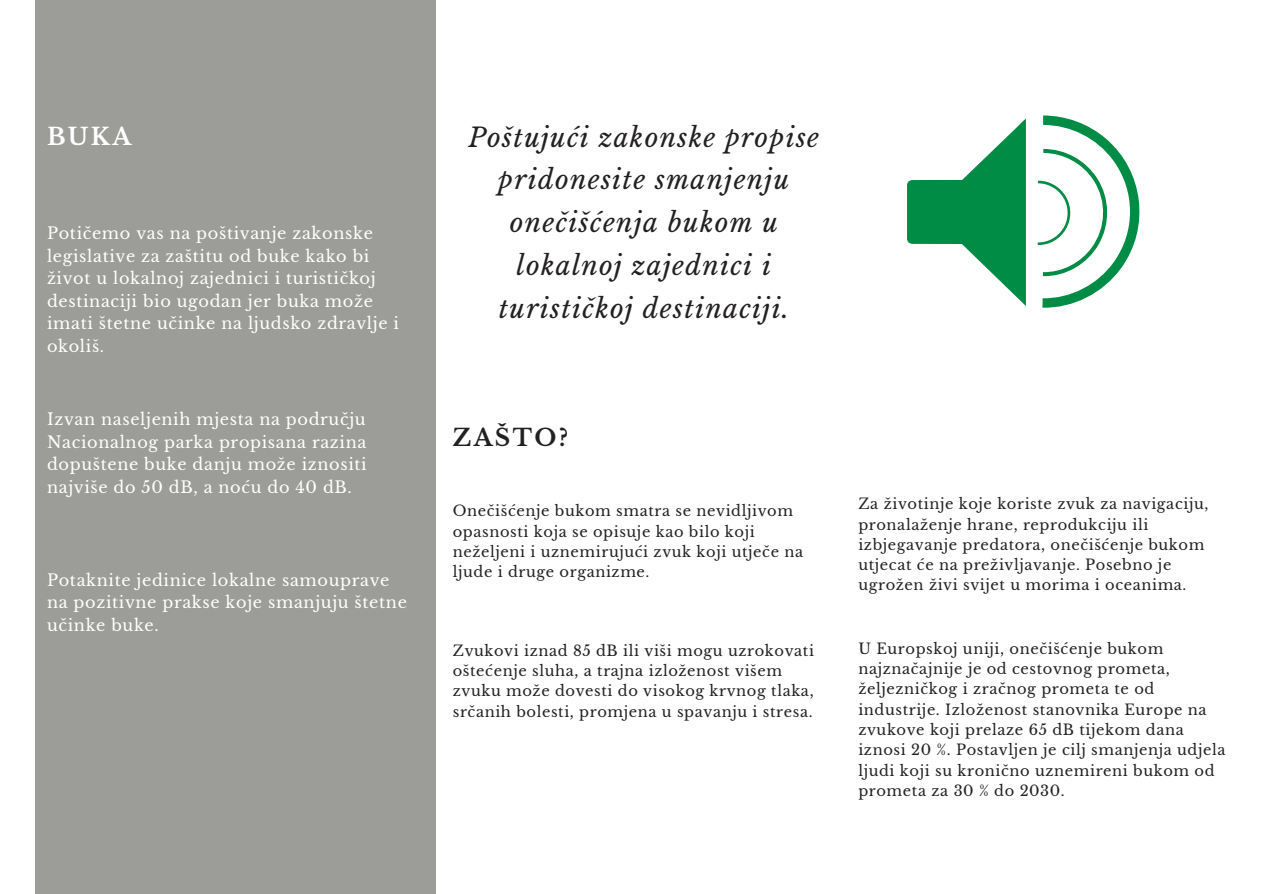
<style>
.page{position:relative;width:1263px;height:894px;background:#fff}
.page>*{position:absolute;margin:0;border:0;box-sizing:border-box;transform-origin:0 0}
.t1{font:italic 26.25px/42.8px "Libre Baskerville";letter-spacing:.05em;color:#232020;text-align:center}
.t2{font:700 23.4px "Libre Baskerville";letter-spacing:.1em;color:#232020}
.t3{font:700 23.4px "Libre Baskerville";color:#fff}
.t4{font:16.05px/22.5px "Libre Baskerville";letter-spacing:.04em;color:#fff}
.t5{font:14.7px/20.2px "Libre Baskerville";letter-spacing:.04em;color:#232020}
</style>
<div class="page">
<div style="left:36px;top:0;width:400px;height:893px;background:#9c9c98"></div>
<svg style="left:907px;top:119px;width:119px;height:187px"></svg>
<svg style="left:1038px;top:115px;width:102px;height:193px"></svg>
<p class="t3" style="left:47px;top:122px;width:86px">BUKA</p>
<p class="t4" style="left:47px;top:222px;width:353px">Potičemo vas na poštivanje zakonske legislative za zaštitu od buke kako bi život u lokalnoj zajednici i turističkoj destinaciji bio ugodan jer buka može imati štetne učinke na ljudsko zdravlje i okoliš.</p>
<p class="t4" style="left:47px;top:408px;width:321px;text-align:justify">Izvan naseljenih mjesta na području Nacionalnog parka propisana razina dopuštene buke danju može iznositi najviše do 50 dB, a noću do 40 dB.</p>
<h2 class="t4" style="left:47px;top:568px;width:361px">Potaknite jedinice lokalne samouprave na pozitivne prakse koje smanjuju štetne učinke buke.</h2>
<h2 class="t1" style="left:468px;top:116px;width:352px">Poštujući zakonske propise pridonesite smanjenju onečišćenja bukom u lokalnoj zajednici i turističkoj destinaciji.</h2>
<p class="t2" style="left:453px;top:423px;width:117px">ZAŠTO?</p>
<p class="t5" style="left:453px;top:501px;width:352px">Onečišćenje bukom smatra se nevidljivom opasnosti koja se opisuje kao bilo koji neželjeni i uznemirujući zvuk koji utječe na ljude i druge organizme.</p>
<h1 class="t5" style="left:453px;top:640px;width:363px">Zvukovi iznad 85 dB ili viši mogu uzrokovati oštećenje sluha, a trajna izloženost višem zvuku može dovesti do visokog krvnog tlaka, srčanih bolesti, promjena u spavanju i stresa.</h1>
<p class="t5" style="left:858px;top:494px;width:351px">Za životinje koje koriste zvuk za navigaciju, pronalaženje hrane, reprodukciju ili izbjegavanje predatora, onečišćenje bukom utjecat će na preživljavanje. Posebno je ugrožen živi svijet u morima i oceanima.</p>
<p class="t5" style="left:858px;top:638px;width:369px">U Europskoj uniji, onečišćenje bukom najznačajnije je od cestovnog prometa, željezničkog i zračnog prometa te od industrije. Izloženost stanovnika Europe na zvukove koji prelaze 65 dB tijekom dana iznosi 20 %. Postavljen je cilj smanjenja udjela ljudi koji su kronično uznemireni bukom od prometa za 30 % do 2030.</p>
</div>
